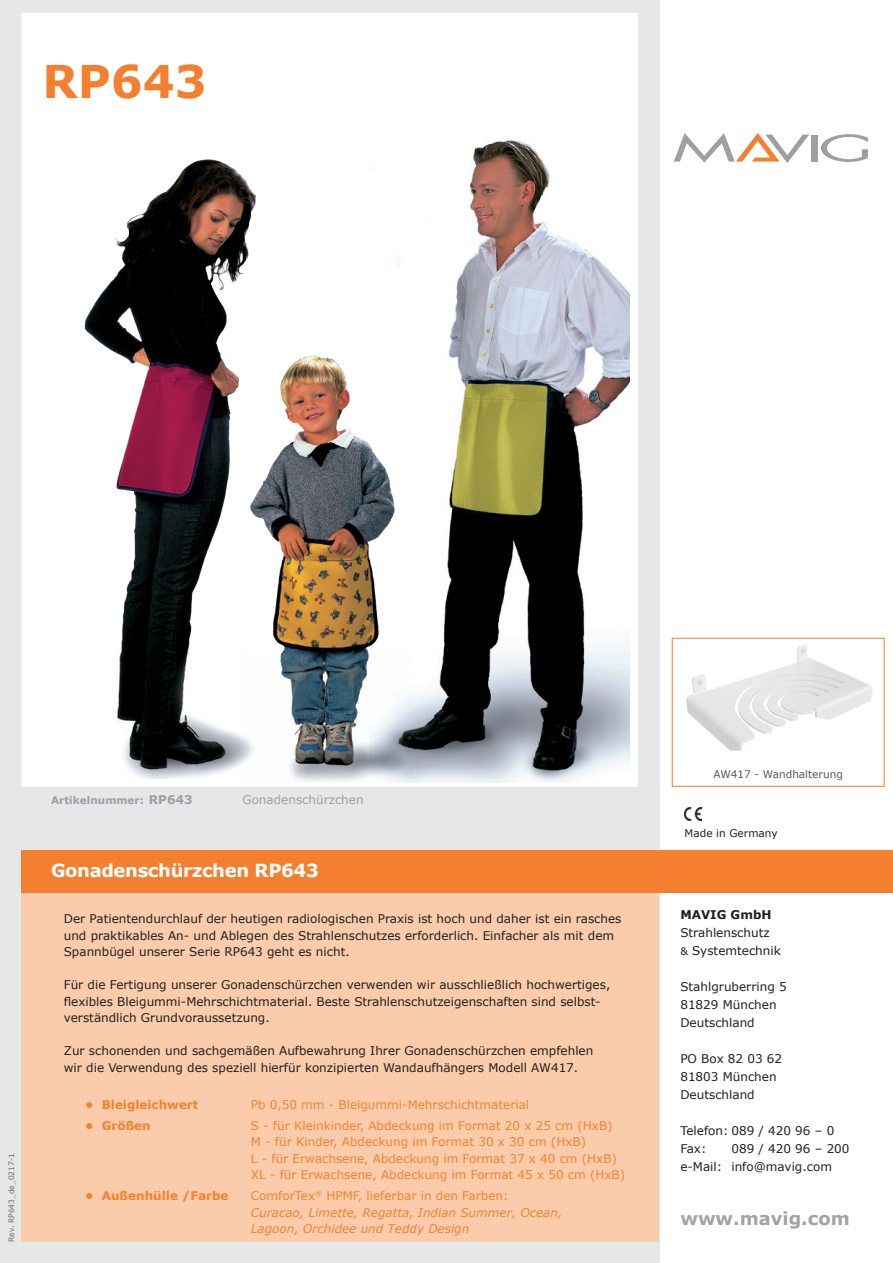
<style>
.page{position:relative;width:893px;height:1263px;background:#fff}
.page>*{position:absolute;margin:0;border:0;box-sizing:border-box;transform-origin:0 0}
.t1{font:700 45px "Verdana";color:#f4802f}
.t2{font:700 18px "Verdana";letter-spacing:-.02em;color:#fff}
.t3{font:700 18px "Verdana";color:#a1a3a6}
.t4{font:12px/18px "Verdana";color:#231f20}
.t5{font:12px/16.5px "Verdana";color:#f5822e}
.t6{font:italic 12px/16.5px "Verdana";color:#f5822e}
.t7{font:700 12px "Verdana";color:#f5822e}
.t8{font:12px "Verdana";color:#9d9fa2}
.t9{font:700 12px "Verdana";color:#231f20}
.t10{font:700 10.5px "Verdana";color:#9d9fa2}
.t11{font:10.5px "Verdana";color:#57585a}
.t12{font:10.5px "Verdana";color:#231f20}
.t13{font:7.5px "Verdana";color:#6c6d70}
.s1{font-size:12px}
.s2{font-style:normal}
.s3{font-size:10.5px}
</style>
<div class="page">
<img style="left:685px;top:808px;width:17px;height:13px">
<div style="left:0;top:0;width:659px;height:1263px;background:#e6e7e9"></div>
<div style="left:21px;top:850px;width:638px;height:392px;background:#f4802f"></div>
<div style="left:21px;top:893px;width:638px;height:349px;background:#faccab"></div>
<div style="left:659px;top:850px;width:234px;height:43px;background:#f4802f"></div>
<div style="left:812px;top:135px;width:6px;height:27px;background:#9d9fa2"></div>
<svg style="left:821px;top:134px;width:47px;height:28px"></svg>
<svg style="left:674px;top:133px;width:135px;height:30px"></svg>
<div style="left:21px;top:13px;width:617px;height:774px;background:#fff"></div>
<img style="left:686px;top:645px;width:186px;height:106px">
<div style="left:672px;top:638px;width:212px;height:149px;border:1px solid #f4802f"></div>
<img style="left:84px;top:159px;width:173px;height:619px">
<img style="left:370px;top:140px;width:259px;height:642px">
<img style="left:242px;top:336px;width:170px;height:446px">
<h1 class="t1" style="left:43px;top:50px;width:166px">RP643</h1>
<p class="t13" style="left:6px;top:1242px;width:90px;rotate:-90deg">Rev. RP643_de_0217-1</p>
<p class="t10" style="left:51px;top:793px;width:143px">Artikelnummer: <span class="s1">RP643</span></p>
<p class="t8" style="left:242px;top:792px;width:123px">Gonadenschürzchen</p>
<h2 class="t2" style="left:51px;top:858px;width:269px">Gonadenschürzchen RP643</h2>
<p class="t4" style="left:64px;top:911px;width:559px;line-height:16.5px">Der Patientendurchlauf der heutigen radiologischen Praxis ist hoch und daher ist ein rasches und praktikables An- und Ablegen des Strahlenschutzes erforderlich. Einfacher als mit dem<br>Spannbügel unserer Serie RP643 geht es nicht.</p>
<p class="t4" style="left:64px;top:977px;width:548px;line-height:16.5px">Für die Fertigung unserer Gonadenschürzchen verwenden wir ausschließlich hochwertiges, flexibles Bleigummi-Mehrschichtmaterial. Beste Strahlenschutzeigenschaften sind selbst&shy;verständlich Grundvoraussetzung.</p>
<p class="t4" style="left:64px;top:1043px;width:531px;line-height:16.5px">Zur schonenden und sachgemäßen Aufbewahrung Ihrer Gonadenschürzchen empfehlen wir die Verwendung des speziell hierfür konzipierten Wandaufhängers Modell AW417.</p>
<p class="t7" style="left:85px;top:1096px;width:115px">• Bleigleichwert</p>
<p class="t5" style="left:251px;top:1096px;width:280px">Pb 0,50 mm - Bleigummi-Mehrschichtmaterial</p>
<p class="t7" style="left:85px;top:1117px;width:67px">• Größen</p>
<p class="t5" style="left:251px;top:1117px;width:376px">S - für Kleinkinder, Abdeckung im Format 20 x 25 cm (HxB)<br>M - für Kinder, Abdeckung im Format 30 x 30 cm (HxB)<br>L - für Erwachsene, Abdeckung im Format 37 x 40 cm (HxB)<br>XL - für Erwachsene, Abdeckung im Format 45 x 50 cm (HxB)</p>
<p class="t7" style="left:85px;top:1187px;width:145px">• Außenhülle /Farbe</p>
<p class="t6" style="left:251px;top:1187px;width:313px"><span class="s2">ComforTex</span><sup>®</sup> <span class="s2">HPMF, lieferbar in den Farben:<br></span>Curacao, Limette, Regatta, Indian Summer, Ocean,<br>Lagoon, Orchidee und Teddy Design</p>
<p class="t11" style="left:713px;top:767px;width:131px">AW417 - Wandhalterung</p>
<p class="t12" style="left:685px;top:826px;width:95px">Made in Germany</p>
<p class="t9" style="left:680px;top:906px;width:93px">MAVIG GmbH</p>
<p class="t4" style="left:680px;top:924px;width:102px">Strahlenschutz<br><span class="s3">&amp;</span> Systemtechnik</p>
<p class="t4" style="left:680px;top:978px;width:108px">Stahlgruberring 5<br>81829 München<br>Deutschland</p>
<p class="t4" style="left:680px;top:1050px;width:103px">PO Box 82 03 62<br>81803 München<br>Deutschland</p>
<p class="t4" style="left:680px;top:1122px;width:155px">Telefon: 089 / 420 96 – 0<br>Fax:</p>
<p class="t4" style="left:680px;top:1140px;width:171px;text-indent:51px">089 / 420 96 – 200 e-Mail: info@mavig.com</p>
<h2 class="t3" style="left:680px;top:1206px;width:171px">www.mavig.com</h2>
</div>
